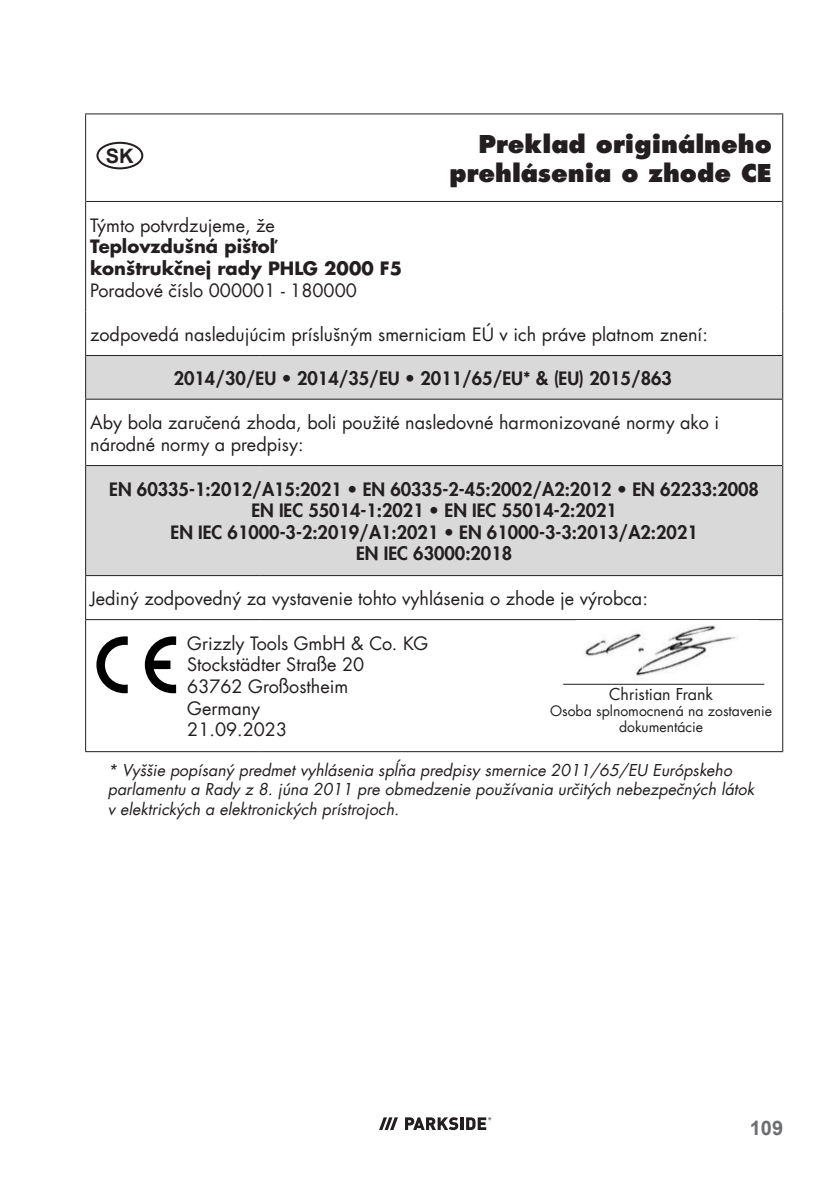
<style>
.page{position:relative;width:840px;height:1191px;background:#fff}
.page>*{position:absolute;margin:0;border:0;box-sizing:border-box;transform-origin:0 0}
.t1{font:800 24px/28.8px "Futura Com";color:#231f20;text-align:right}
.t2{font:700 20px "Arial";color:#6d6e71}
.t3{font:700 20px "Arial";color:#231f20}
.t4{font:18px/21.6px "Futura Com";color:#231f20}
.t5{font:800 18px/21.6px "Futura Com";color:#231f20;text-align:center}
.t6{font:700 18px/21.6px "Futura Com";color:#231f20}
.t7{font:italic 16px/19.2px "Futura Com";color:#231f20}
.t8{font:16px "Futura Com";color:#231f20}
.t9{font:14px/16px "Futura Com";color:#231f20;text-align:center}
</style>
<div class="page">
<svg style="left:379px;top:1117px;width:19px;height:13px"></svg>
<svg style="left:405px;top:1117px;width:86px;height:13px"></svg>
<svg style="left:86px;top:356px;width:695px;height:219px;fill:#d9d9d9"></svg>
<hr style="left:85px;top:201px;width:1px;height:110px;background:#231f20">
<hr style="left:781px;top:201px;width:1px;height:110px;background:#231f20">
<hr style="left:85px;top:311px;width:1px;height:44px;background:#231f20">
<hr style="left:781px;top:311px;width:1px;height:44px;background:#231f20">
<hr style="left:85px;top:355px;width:1px;height:44px;background:#231f20">
<hr style="left:781px;top:355px;width:1px;height:44px;background:#231f20">
<hr style="left:85px;top:399px;width:175px;height:1px;background:#231f20">
<hr style="left:85px;top:400px;width:1px;height:65px;background:#231f20">
<hr style="left:260px;top:399px;width:522px;height:1px;background:#231f20">
<hr style="left:781px;top:400px;width:1px;height:65px;background:#231f20">
<hr style="left:781px;top:465px;width:1px;height:110px;background:#231f20">
<hr style="left:85px;top:575px;width:175px;height:1px;background:#231f20">
<hr style="left:85px;top:576px;width:1px;height:43px;background:#231f20">
<hr style="left:260px;top:575px;width:522px;height:1px;background:#231f20">
<hr style="left:781px;top:576px;width:1px;height:43px;background:#231f20">
<hr style="left:85px;top:619px;width:175px;height:1px;background:#231f20">
<hr style="left:85px;top:620px;width:1px;height:131px;background:#231f20">
<hr style="left:260px;top:619px;width:522px;height:1px;background:#231f20">
<hr style="left:781px;top:620px;width:1px;height:131px;background:#231f20">
<hr style="left:85px;top:751px;width:175px;height:1px;background:#231f20">
<hr style="left:260px;top:751px;width:522px;height:1px;background:#231f20">
<hr style="left:86px;top:355px;width:174px;height:1px;background:#231f20">
<hr style="left:260px;top:355px;width:521px;height:1px;background:#231f20">
<hr style="left:85px;top:113px;width:175px;height:1px;background:#231f20">
<hr style="left:85px;top:114px;width:1px;height:87px;background:#231f20">
<hr style="left:260px;top:113px;width:522px;height:1px;background:#231f20">
<hr style="left:781px;top:114px;width:1px;height:87px;background:#231f20">
<hr style="left:86px;top:201px;width:174px;height:1px;background:#231f20">
<hr style="left:260px;top:201px;width:521px;height:1px;background:#231f20">
<hr style="left:86px;top:465px;width:174px;height:1px;background:#231f20">
<hr style="left:260px;top:465px;width:521px;height:1px;background:#231f20">
<hr style="left:85px;top:465px;width:1px;height:110px;background:#231f20">
<div style="left:96px;top:142px;width:47px;height:27px;border:2px solid #231f20;border-radius:50%"></div>
<svg style="left:96px;top:636px;width:32px;height:57px"></svg>
<svg style="left:145px;top:636px;width:31px;height:57px"></svg>
<hr style="left:563px;top:684px;width:201px;height:1px;background:#231f20">
<img style="left:584px;top:625px;width:153px;height:56px">
<p class="t3" style="left:106px;top:144px;width:29px">SK</p>
<h1 class="t1" style="left:449px;top:130px;width:324px">Preklad originálneho prehlásenia o zhode CE</h1>
<p class="t4" style="left:90px;top:214px;width:186px">Týmto potvrdzujeme, že</p>
<p class="t6" style="left:90px;top:235px;width:313px">Teplovzdušná pištoľ<br>konštrukčnej rady PHLG 2000 F5</p>
<p class="t4" style="left:90px;top:279px;width:268px">Poradové číslo 000001 - 180000</p>
<p class="t4" style="left:90px;top:323px;width:619px">zodpovedá nasledujúcim príslušným smerniciam EÚ v ich práve platnom znení:</p>
<p class="t5" style="left:173px;top:368px;width:499px">2014/30/EU • 2014/35/EU • 2011/65/EU* &amp; (EU) 2015/863</p>
<p class="t4" style="left:90px;top:411px;width:630px">Aby bola zaručená zhoda, boli použité nasledovné harmonizované normy ako i národné normy a predpisy:</p>
<p class="t5" style="left:109px;top:479px;width:651px">EN 60335-1:2012/A15:2021 • EN 60335-2-45:2002/A2:2012 • EN 62233:2008<br>EN IEC 55014-1:2021 • EN IEC 55014-2:2021<br>EN IEC 61000-3-2:2019/A1:2021 • EN 61000-3-3:2013/A2:2021<br>EN IEC 63000:2018</p>
<p class="t4" style="left:90px;top:587px;width:559px">Jediný zodpovedný za vystavenie tohto vyhlásenia o zhode je výrobca:</p>
<p class="t4" style="left:187px;top:634px;width:242px">Grizzly Tools GmbH &amp; Co. KG<br>Stockstädter Straße 20<br>63762 Großostheim<br>Germany<br>21.09.2023</p>
<p class="t7" style="left:108px;top:760px;width:647px">* Vyššie popísaný predmet vyhlásenia spĺňa predpisy smernice 2011/65/EU Európskeho parlamentu a Rady z 8. júna 2011 pre obmedzenie používania určitých nebezpečných látok v elektrických a elektronických prístrojoch.</p>
<p class="t8" style="left:608px;top:687px;width:105px">Christian Frank</p>
<p class="t9" style="left:549px;top:704px;width:223px">Osoba splnomocnená na zostavenie dokumentácie</p>
<p class="t2" style="left:749px;top:1116px;width:35px">109</p>
</div>
